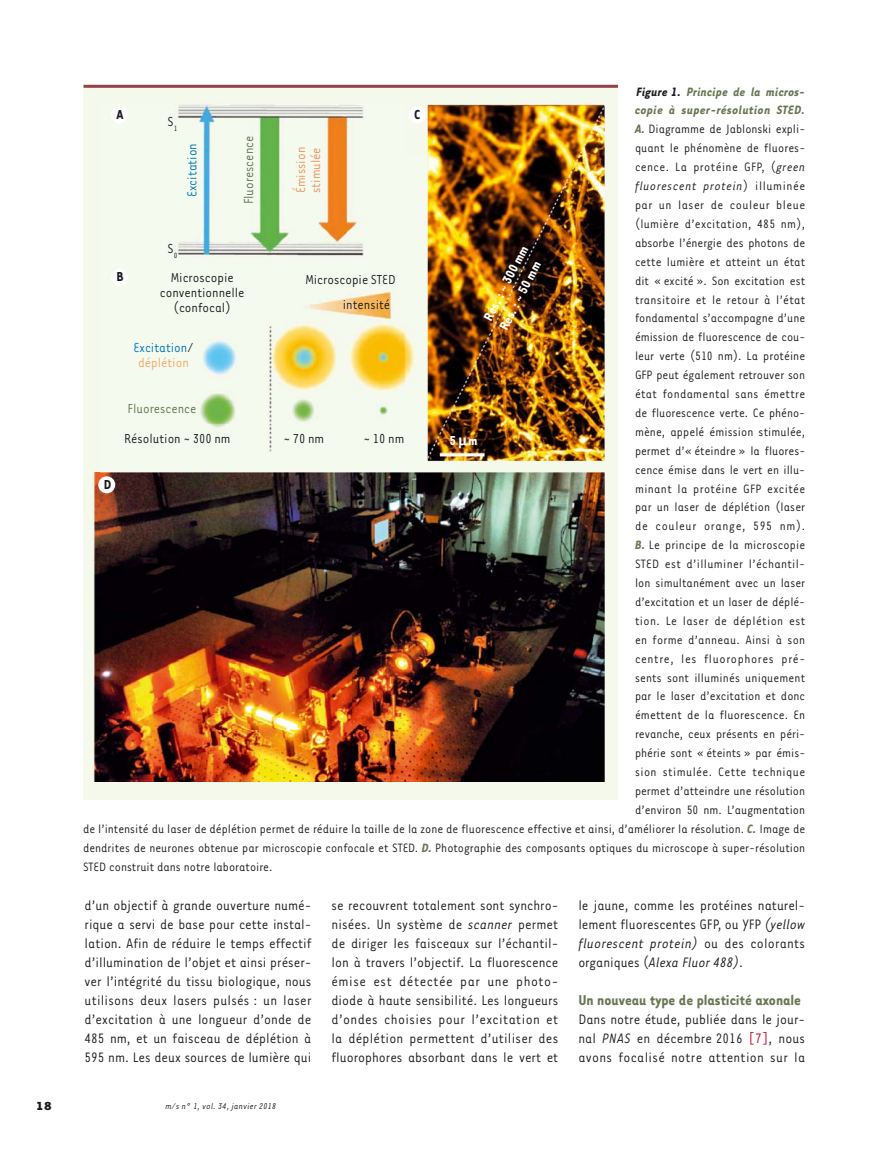
<style>
.page{position:relative;width:890px;height:1152px;background:#fff}
.page>*{position:absolute;margin:0;border:0;box-sizing:border-box;transform-origin:0 0}
.t1{font:700 16.5px "Tarzana Narrow";color:#697754}
.t2{font:15.75px/18.9px "Tarzana Narrow";color:#1b1c20;text-align:justify}
.t3{font:15px/15px "Tarzana Narrow";color:#1b1c20;text-align:center}
.t4{font:15px/15px "Tarzana Narrow";color:#0076be;text-align:center}
.t5{font:15px "Tarzana Narrow";color:#627553}
.t6{font:700 15px/18.1px "Tarzana Narrow";color:#fff}
.t7{font:15px/15px "Tarzana Narrow";color:#f0925f}
.t8{font:700 15px "Tarzana Narrow";color:#1b1c20}
.t9{font:13.95px "Tarzana Narrow";color:#1b1c20}
.t10{font:13.95px "Tarzana Narrow";letter-spacing:.02em;color:#1b1c20}
.t11{font:13.95px "Tarzana Narrow";letter-spacing:.03em;color:#1b1c20}
.t12{font:13.95px "Tarzana Narrow";letter-spacing:.025em;color:#1b1c20}
.t13{font:italic 700 13.95px "Tarzana Narrow";letter-spacing:.02em;color:#697754}
.t14{font:13.95px "Tarzana Narrow";letter-spacing:.045em;color:#1b1c20}
.t15{font:italic 13.95px "Tarzana Narrow";letter-spacing:.04em;color:#1b1c20}
.t16{font:13.95px "Tarzana Narrow";letter-spacing:.035em;color:#1b1c20}
.t17{font:700 13.5px "Tarzana Wide";color:#1b1c20}
.t18{font:italic 9.75px "Tarzana Narrow";letter-spacing:.025em;color:#1b1c20}
.s1{color:#1b1c20}
.s2{font-weight:700;font-style:italic;color:#697754}
.s3{font-style:italic}
.s4{font-style:normal}
.s5{color:#c4001e}
.s6{color:#f4a865}
</style>
<div class="page">
<div style="left:83px;top:85px;width:534px;height:715px;background:#f5f9ec"></div>
<img style="left:100px;top:103px;width:305px;height:370px">
<img style="left:419px;top:105px;width:186px;height:51px">
<img style="left:405px;top:333px;width:50px;height:140px">
<img style="left:558px;top:156px;width:47px;height:626px">
<img style="left:455px;top:461px;width:103px;height:12px">
<img style="left:100px;top:781px;width:458px;height:1px">
<img style="left:427px;top:104px;width:177px;height:357px">
<img style="left:92px;top:473px;width:512px;height:308px">
<div style="left:111px;top:106px;width:17px;height:17px;background:#fff;border-radius:50%"></div>
<div style="left:111px;top:269px;width:17px;height:17px;background:#fff;border-radius:50%"></div>
<div style="left:98px;top:476px;width:17px;height:17px;background:#fff;border-radius:50%"></div>
<div style="left:408px;top:106px;width:17px;height:17px;background:#fff;border-radius:50%"></div>
<hr style="left:83px;top:85px;width:534px;height:3px;background:#95414c">
<svg style="left:458px;top:438px;width:9px;height:10px"></svg>
<p class="t13" style="left:636px;top:86px;width:170px"><span class="s1">Figure 1.</span> Principe de la micros-</p>
<p class="t13" style="left:634px;top:105px;width:172px">copie à super-résolution STED.</p>
<p class="t9" style="left:634px;top:123px;width:171px"><span class="s2">A.</span> Diagramme de Jablonski expli-</p>
<p class="t9" style="left:634px;top:142px;width:172px">quant le phénomène de fluores-</p>
<p class="t11" style="left:634px;top:161px;width:172px">cence. La protéine GFP, (<span class="s3">green</span></p>
<p class="t15" style="left:634px;top:180px;width:171px">fluorescent protein<span class="s4">) illuminée</span></p>
<p class="t16" style="left:634px;top:199px;width:171px">par un laser de couleur bleue</p>
<p class="t10" style="left:634px;top:218px;width:171px">(lumière d’excitation, 485 nm),</p>
<p class="t9" style="left:634px;top:237px;width:171px">absorbe l’énergie des photons de</p>
<p class="t9" style="left:634px;top:256px;width:172px">cette lumière et atteint un état</p>
<p class="t9" style="left:634px;top:275px;width:171px">dit « excité ». Son excitation est</p>
<p class="t10" style="left:634px;top:294px;width:171px">transitoire et le retour à l’état</p>
<p class="t9" style="left:634px;top:312px;width:172px">fondamental s’accompagne d’une</p>
<p class="t9" style="left:634px;top:331px;width:171px">émission de fluorescence de cou-</p>
<p class="t9" style="left:634px;top:350px;width:171px">leur verte (510 nm). La protéine</p>
<p class="t9" style="left:634px;top:369px;width:171px">GFP peut également retrouver son</p>
<p class="t10" style="left:634px;top:388px;width:172px">état fondamental sans émettre</p>
<p class="t9" style="left:634px;top:407px;width:171px">de fluorescence verte. Ce phéno-</p>
<p class="t9" style="left:634px;top:426px;width:172px">mène, appelé émission stimulée,</p>
<p class="t9" style="left:634px;top:445px;width:171px">permet d’« éteindre » la fluores-</p>
<p class="t9" style="left:634px;top:464px;width:171px">cence émise dans le vert en illu-</p>
<p class="t12" style="left:634px;top:483px;width:171px">minant la protéine GFP excitée</p>
<p class="t9" style="left:634px;top:501px;width:171px">par un laser de déplétion (laser</p>
<p class="t14" style="left:634px;top:520px;width:171px">de couleur orange, 595 nm).</p>
<p class="t9" style="left:634px;top:539px;width:172px"><span class="s2">B.</span> Le principe de la microscopie</p>
<p class="t12" style="left:634px;top:558px;width:171px">STED est d’illuminer l’échantil-</p>
<p class="t9" style="left:634px;top:577px;width:171px">lon simultanément avec un laser</p>
<p class="t9" style="left:634px;top:596px;width:171px">d’excitation et un laser de déplé-</p>
<p class="t11" style="left:634px;top:615px;width:172px">tion. Le laser de déplétion est</p>
<p class="t10" style="left:634px;top:634px;width:172px">en forme d’anneau. Ainsi à son</p>
<p class="t14" style="left:634px;top:653px;width:172px">centre, les fluorophores pré-</p>
<p class="t9" style="left:634px;top:672px;width:171px">sents sont illuminés uniquement</p>
<p class="t9" style="left:634px;top:690px;width:171px">par le laser d’excitation et donc</p>
<p class="t9" style="left:634px;top:709px;width:171px">émettent de la fluorescence. En</p>
<p class="t9" style="left:634px;top:728px;width:171px">revanche, ceux présents en péri-</p>
<p class="t9" style="left:634px;top:747px;width:171px">phérie sont « éteints » par émis-</p>
<p class="t11" style="left:634px;top:766px;width:172px">sion stimulée. Cette technique</p>
<p class="t9" style="left:634px;top:785px;width:171px">permet d’atteindre une résolution</p>
<p class="t9" style="left:634px;top:804px;width:171px">d’environ 50 nm. L’augmentation</p>
<p class="t9" style="left:83px;top:823px;width:723px">de l’intensité du laser de déplétion permet de réduire la taille de la zone de fluorescence effective et ainsi, d’améliorer la résolution. <span class="s2">C.</span> Image de</p>
<p class="t9" style="left:83px;top:842px;width:723px">dendrites de neurones obtenue par microscopie confocale et STED. <span class="s2">D.</span> Photographie des composants optiques du microscope à super-résolution</p>
<p class="t9" style="left:83px;top:861px;width:191px">STED construit dans notre laboratoire.</p>
<p class="t2" style="left:578px;top:897px;width:228px">le jaune, comme les protéines naturel&shy;lement fluorescentes GFP, ou YFP <span class="s3">(yellow fluorescent protein)</span> ou des colorants organiques (<span class="s3">Alexa Fluor 488)</span>.</p>
<p class="t1" style="left:578px;top:993px;width:224px">Un nouveau type de plasticité axonale</p>
<p class="t2" style="left:578px;top:1010px;width:228px">Dans notre étude, publiée dans le jour&shy;nal <span class="s3">PNAS</span> en décembre 2016 <span class="s5">[7]</span>, nous avons focalisé notre attention sur la</p>
<p class="t8" style="left:414px;top:108px;width:7px">C</p>
<p class="t8" style="left:116px;top:108px;width:9px">A</p>
<p class="t3" style="left:167px;top:115px;width:11px">S<sub>1</sub></p>
<p class="t4" style="left:185px;top:197px;width:55px;rotate:-90deg">Excitation</p>
<p class="t5" style="left:242px;top:204px;width:70px;rotate:-90deg">Fluorescence</p>
<p class="t7" style="left:294px;top:193px;width:48px;rotate:-90deg">Émission stimulée</p>
<p class="t3" style="left:167px;top:241px;width:11px">S<sub>0</sub></p>
<p class="t6" style="left:479px;top:317px;width:85px;rotate:-63deg">Rés. : ~ 300 mm<br>Rés. : ~ 50 mm</p>
<p class="t8" style="left:116px;top:271px;width:9px">B</p>
<p class="t3" style="left:160px;top:271px;width:86px">Microscopie conventionnelle (confocal)</p>
<p class="t3" style="left:343px;top:268px;width:54px;line-height:25.3px;text-align:left;text-indent:-38px">Microscopie STED intensité</p>
<p class="t4" style="left:133px;top:341px;width:61px">Excitation<span class="s1">/ </span><span class="s6">déplétion</span></p>
<p class="t5" style="left:127px;top:402px;width:70px">Fluorescence</p>
<p class="t3" style="left:124px;top:432px;width:108px">Résolution ~ 300 nm</p>
<p class="t3" style="left:283px;top:432px;width:42px">~ 70 nm</p>
<p class="t3" style="left:363px;top:432px;width:42px">~ 10 nm</p>
<p class="t6" style="left:449px;top:432px;width:30px">5 m</p>
<p class="t8" style="left:104px;top:478px;width:9px">D</p>
<p class="t2" style="left:85px;top:897px;width:228px">d’un objectif à grande ouverture numé&shy;rique a servi de base pour cette instal&shy;lation. Afin de réduire le temps effectif d’illumination de l’objet et ainsi préser&shy;ver l’intégrité du tissu biologique, nous utilisons deux lasers pulsés : un laser d’excitation à une longueur d’onde de 485 nm, et un faisceau de déplétion à 595 nm. Les deux sources de lumière qui</p>
<p class="t2" style="left:331px;top:897px;width:228px">se recouvrent totalement sont synchro&shy;nisées. Un système de <span class="s3">scanner</span> permet de diriger les faisceaux sur l’échantil&shy;lon à travers l’objectif. La fluorescence émise est détectée par une photo&shy;diode à haute sensibilité. Les longueurs d’ondes choisies pour l’excitation et la déplétion permettent d’utiliser des fluorophores absorbant dans le vert et</p>
<p class="t17" style="left:36px;top:1100px;width:18px">18</p>
<p class="t18" style="left:165px;top:1102px;width:112px">m/s n° 1, vol. 34, janvier 2018</p>
</div>
